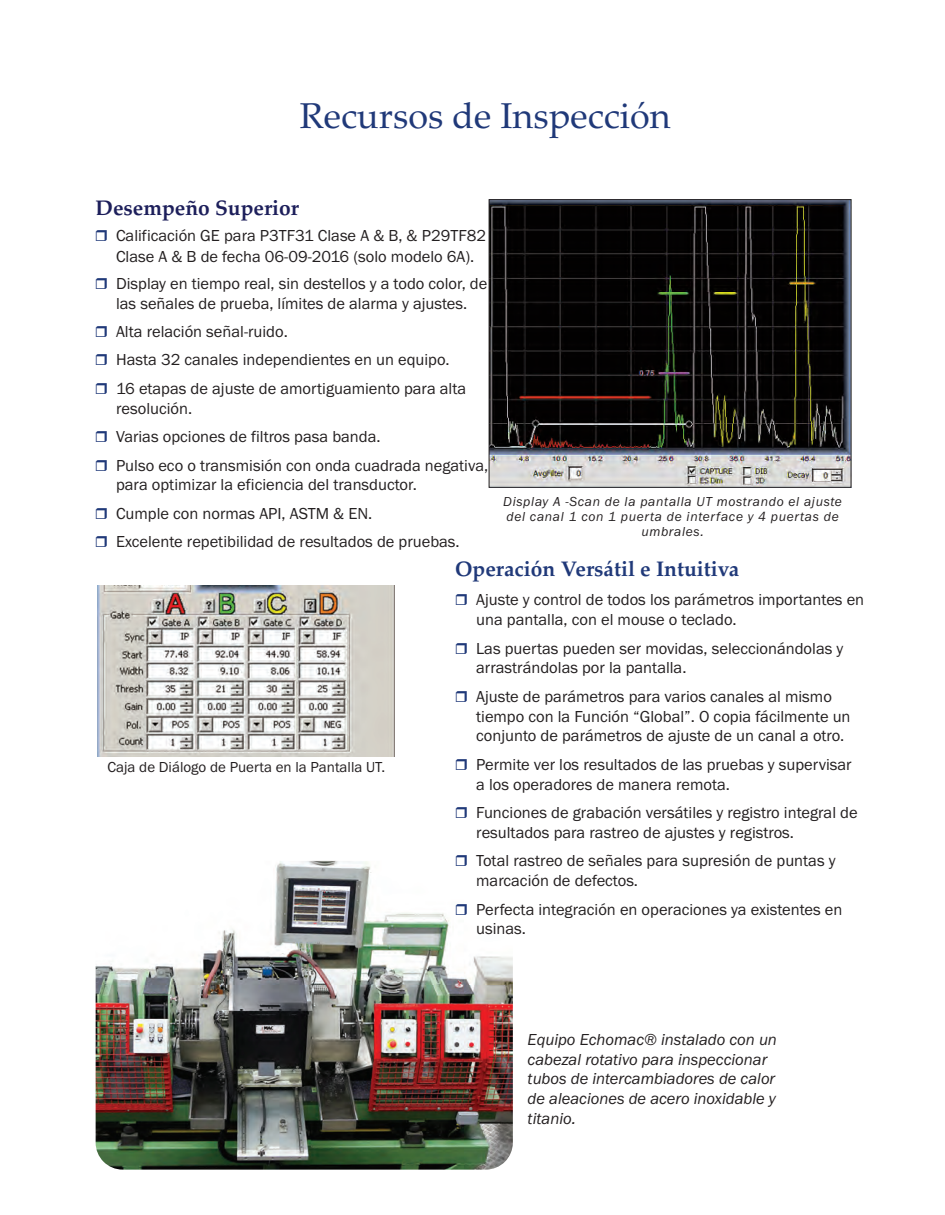
<style>
.page{position:relative;width:945px;height:1215px;background:#fff}
.page>*{position:absolute;margin:0;border:0;box-sizing:border-box;transform-origin:0 0}
.t1{font:36px "Palatino Linotype";color:#203979}
.t2{font:700 21px "Palatino Linotype";color:#203979}
.t3{font:700 21px "Palatino Linotype";color:#1d1f5b}
.t4{font:16.5px/19.8px "Franklin Gothic";color:#231f20}
.t5{font:italic 16.5px/19.8px "Franklin Gothic";color:#231f20}
.t6{font:15px "Franklin Gothic";color:#231f20}
.t7{font:italic 13.5px/15px "Franklin Gothic";letter-spacing:.05em;color:#231f20;text-align:center}
</style>
<div class="page">
<img style="left:491px;top:201px;width:358px;height:285px">
<div style="left:489px;top:199px;width:362px;height:289px;border:1px solid #231f20"></div>
<img style="left:98px;top:585px;width:297px;height:171px">
<img style="left:96px;top:861px;width:417px;height:309px">
<svg style="left:456px;top:861px;width:11px;height:5px"></svg>
<svg style="left:456px;top:904px;width:11px;height:11px"></svg>
<p class="t1" style="left:300px;top:95px;width:372px">Recursos de Inspección</p>
<p class="t3" style="left:96px;top:195px;width:205px">Desempeño Superior</p>
<p class="t4" style="left:116px;top:225px;width:371px;line-height:21px">Calificación GE para P3TF31 Clase A &amp; B, &amp; P29TF82<br>Clase A &amp; B de fecha 06-09-2016 (solo modelo 6A).</p>
<p class="t4" style="left:116px;top:273px;width:373px">Display en tiempo real, sin destellos y a todo color, de las señales de prueba, límites de alarma y ajustes.</p>
<p class="t4" style="left:116px;top:317px;width:352px;line-height:28.5px">Alta relación señal-ruido.<br>Hasta 32 canales independientes en un equipo.<br>16 etapas de ajuste de amortiguamiento para alta</p>
<p class="t4" style="left:116px;top:394px;width:374px;line-height:28.5px">resolución.<br>Varias opciones de filtros pasa banda.<br>Pulso eco o transmisión con onda cuadrada negativa,</p>
<p class="t4" style="left:116px;top:470px;width:345px;line-height:28.5px">para optimizar la eficiencia del transductor.<br>Cumple con normas API, ASTM &amp; EN.<br>Excelente repetibilidad de resultados de pruebas.</p>
<p class="t7" style="left:503px;top:494px;width:340px">Display A -Scan de la pantalla UT mostrando el ajuste del canal 1 con 1 puerta de interface y 4 puertas de umbrales.</p>
<p class="t6" style="left:108px;top:758px;width:279px">Caja de Diálogo de Puerta en la Pantalla UT.</p>
<p class="t2" style="left:455px;top:557px;width:286px">Operación Versátil e Intuitiva</p>
<p class="t4" style="left:476px;top:590px;width:390px">Ajuste y control de todos los parámetros importantes en una pantalla, con el mouse o teclado.</p>
<p class="t4" style="left:476px;top:638px;width:369px">Las puertas pueden ser movidas, seleccionándolas y arrastrándolas por la pantalla.</p>
<p class="t4" style="left:476px;top:686px;width:376px">Ajuste de parámetros para varios canales al mismo tiempo con la Función “Global”. O copia fácilmente un conjunto de parámetros de ajuste de un canal a otro.</p>
<p class="t4" style="left:476px;top:754px;width:377px">Permite ver los resultados de las pruebas y supervisar a los operadores de manera remota.</p>
<p class="t4" style="left:476px;top:803px;width:383px">Funciones de grabación versátiles y registro integral de resultados para rastreo de ajustes y registros.</p>
<p class="t4" style="left:476px;top:851px;width:361px">Total rastreo de señales para supresión de puntas y marcación de defectos.</p>
<p class="t4" style="left:476px;top:899px;width:368px">Perfecta integración en operaciones ya existentes en usinas.</p>
<p class="t5" style="left:528px;top:1029px;width:251px">Equipo Echomac® instalado con un cabezal rotativo para inspeccionar tubos de intercambiadores de calor de aleaciones de acero inoxidable y titanio.</p>
</div>
